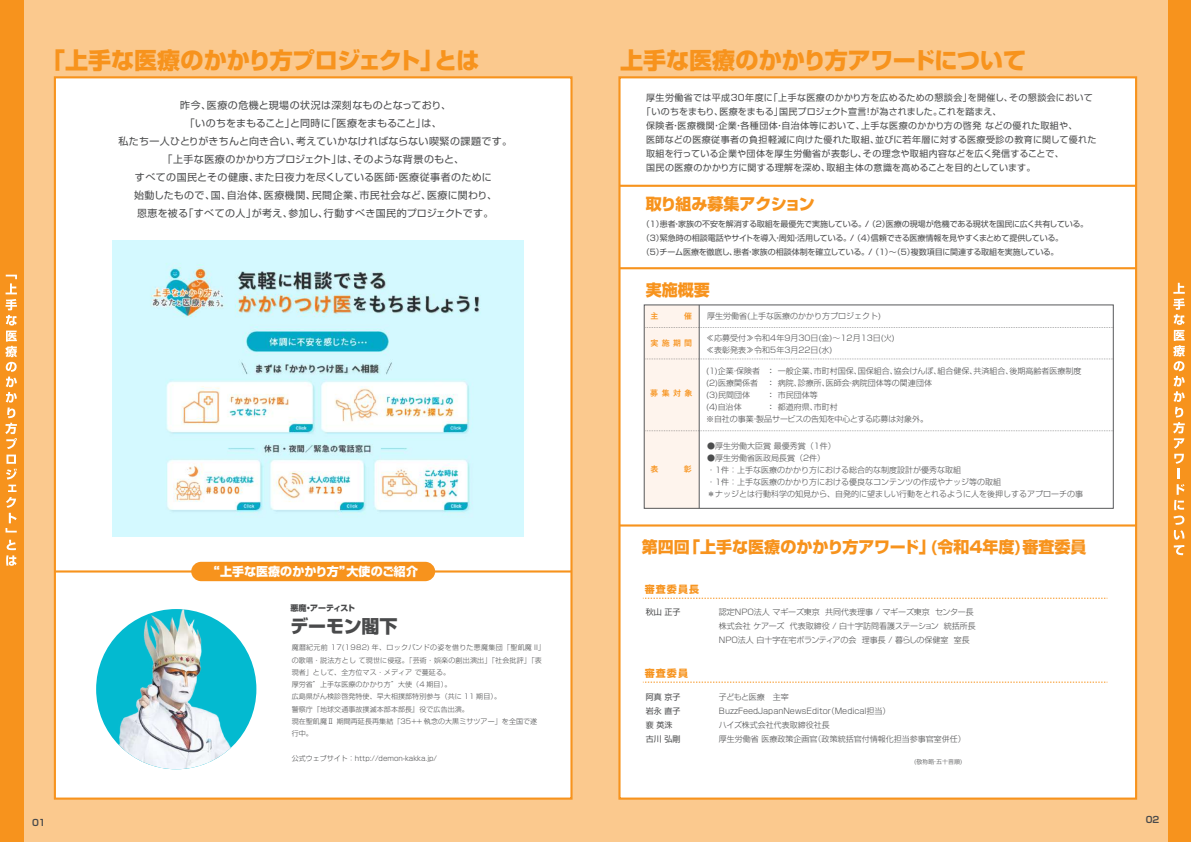
<style>
.page{position:relative;width:1191px;height:842px;background:#fff}
.page>*{position:absolute;margin:0;border:0;box-sizing:border-box;transform-origin:0 0}
.t1{font:800 23px "Shin Go Pro";color:#f7931d}
.t2{font:800 18px "Shin Go Pro";letter-spacing:-.01em;color:#494a4b}
.t3{font:800 16px "Shin Go Pro";color:#f7931d}
.t4{font:800 16px "Shin Go Pro";letter-spacing:-.02em;color:#f7931d}
.t5{font:800 12px "Shin Go Pro";color:#fff}
.t6{font:10px/18px "Shin Go Pro";letter-spacing:.03em;color:#4b4c4d;text-align:center}
.t7{font:700 10px "Shin Go Pro";letter-spacing:.11em;color:#f7931d}
.t8{font:9px "Shin Go Pro";letter-spacing:.04em;color:#4b4c4d}
.t9{font:9px "Shin Go Pro";letter-spacing:.02em;color:#4b4c4d}
.t10{font:9px "Shin Go Pro";letter-spacing:.005em;color:#4b4c4d}
.t11{font:700 9px "Shin Go Pro De";color:#494a4b}
.t12{font:300 8px/12px "Shin Go Pro";color:#4b4c4d}
.t13{font:8px/14px "Shin Go Pro";letter-spacing:-.01em;color:#4b4c4d}
.t14{font:700 8px "Yu Gothic";letter-spacing:.415em;color:#f7931d}
.t15{font:800 8px "Shin Go Pro";letter-spacing:-.055em;color:#494a4b}
.t16{font:300 7px/12.2px "Shin Go Pro";letter-spacing:.015em;color:#4b4c4d}
.t17{font:300 6px "Shin Go Pro";color:#4b4c4d}
.s1{color:#231f20}
.s2{font-family:"Yu Gothic";font-weight:500}
</style>
<div class="page">
<div style="left:0;top:0;width:1190px;height:842px;background:#fbc98e"></div>
<div style="left:0;top:0;width:23px;height:842px;background:#f7931d"></div>
<div style="left:1168px;top:0;width:23px;height:842px;background:#f7931d"></div>
<svg style="left:5px;top:275px;width:12px;height:174px"></svg>
<svg style="left:6px;top:455px;width:11px;height:24px"></svg>
<svg style="left:6px;top:485px;width:11px;height:47px"></svg>
<svg style="left:6px;top:540px;width:11px;height:26px"></svg>
<svg style="left:1173px;top:283px;width:11px;height:227px"></svg>
<svg style="left:1173px;top:516px;width:11px;height:39px"></svg>
<div style="left:54px;top:76px;width:518px;height:724px;background:#fff;border:2px solid #f7931d"></div>
<div style="left:618px;top:76px;width:519px;height:724px;background:#fff;border:2px solid #f7931d"></div>
<hr style="left:55px;top:570px;width:516px;height:2px;background:#f7931d">
<hr style="left:619px;top:185px;width:517px;height:2px;background:#f7931d">
<hr style="left:619px;top:267px;width:517px;height:2px;background:#f7931d">
<hr style="left:619px;top:524px;width:517px;height:3px;background:#f7931d">
<div style="left:191px;top:562px;width:244px;height:19px;background:#f7931d"></div>
<svg style="left:643px;top:598px;width:464px;height:1px"></svg>
<svg style="left:643px;top:682px;width:464px;height:1px"></svg>
<div style="left:96px;top:609px;width:160px;height:160px;background:#03bad0;border-radius:50%"></div>
<img style="left:110px;top:609px;width:129px;height:160px">
<img style="left:112px;top:241px;width:411px;height:296px">
<div style="left:644px;top:305px;width:55px;height:203px;background:#fef4ed"></div>
<svg style="left:646px;top:327px;width:465px;height:1px"></svg>
<svg style="left:646px;top:359px;width:464px;height:1px"></svg>
<svg style="left:647px;top:431px;width:463px;height:1px"></svg>
<div style="left:644px;top:304px;width:469px;height:205px;border:1px solid #57585a"></div>
<hr style="left:699px;top:305px;width:1px;height:203px;background:#57585a">
<h1 class="t1" style="left:42px;top:42px;width:438px">「上手な医療のかかり方プロジェクト」とは</h1>
<h1 class="t1" style="left:620px;top:42px;width:407px">上手な医療のかかり方アワードについて</h1>
<p class="t6" style="left:118px;top:95px;width:395px">昨今、医療の危機と現場の状況は深刻なものとなっており、<br>「いのちをまもること」と同時に「医療をまもること」は、<br>私たち一人ひとりがきちんと向き合い、考えていかなければならない喫緊の課題です。「上手な医療のかかり方プロジェクト」は、そのような背景のもと、<br>すべての国民とその健康、また日夜力を尽くしている医師・医療従事者のために<br>始動したもので、国、自治体、医療機関、民間企業、市民社会など、医療に関わり、<br>恩恵を被る「すべての人」が考え、参加し、行動すべき国民的プロジェクトです。</p>
<h3 class="t5" style="left:208px;top:562px;width:212px">“上手な医療のかかり方”大使のご紹介</h3>
<p class="t15" style="left:290px;top:602px;width:66px">悪魔・アーティスト</p>
<h2 class="t2" style="left:290px;top:612px;width:109px">デーモン閣下</h2>
<p class="t16" style="left:292px;top:641px;width:255px">魔暦紀元前 17(1982) 年、ロックバンドの姿を借りた悪魔集団「聖飢魔 II」の歌唱・説法方とし て現世に侵寇。「芸術・娯楽の創出演出」「社会批評」「表現者」として、全方位マス・メディア で蔓延る。<br>厚労省”上手な医療のかかり方”大使（4 期目）。<br>広島県がん検診啓発特使、早大相撲部特別参与（共に 11 期目）。<br>警察庁『地球交通事故撲滅本部本部長』役で広告出演。<br>現在聖飢魔Ⅱ 期間再延長再集結「35++ 執念の大黒ミサツアー」を全国で遂行中。</p>
<p class="t16" style="left:292px;top:751px;width:147px">公式ウェブサイト：http://demon-kakka.jp/</p>
<p class="t8" style="left:646px;top:90px;width:448px">厚生労働省では平成30年度に「上手な医療のかかり方を広めるための懇談会」を開催し、その懇談会において</p>
<p class="t10" style="left:642px;top:104px;width:361px">「いのちをまもり、医療をまもる」国民プロジェクト宣言！が為されました。これを踏まえ、</p>
<p class="t8" style="left:646px;top:118px;width:433px">保険者・医療機関・企業・各種団体・自治体等において、上手な医療のかかり方の啓発 などの優れた取組や、</p>
<p class="t8" style="left:646px;top:132px;width:452px">医師などの医療従事者の負担軽減に向けた優れた取組、並びに若年層に対する医療受診の教育に関して優れた</p>
<p class="t8" style="left:646px;top:146px;width:419px">取組を行っている企業や団体を厚生労働省が表彰し、その理念や取組内容などを広く発信することで、</p>
<p class="t9" style="left:646px;top:160px;width:391px">国民の医療のかかり方に関する理解を深め、取組主体の意識を高めることを目的としています。</p>
<h3 class="t4" style="left:645px;top:191px;width:171px">取り組み募集アクション</h3>
<p class="t13" style="left:642px;top:216px;width:448px">（１）患者・家族の不安を解消する取組を最優先で実施している。<span class="s1">/</span> （２）医療の現場が危機である現状を国民に広く共有している。（３）緊急時の相談電話やサイトを導入・周知・活用している。<span class="s1">/</span> （４）信頼できる医療情報を見やすくまとめて提供している。<br>（５）チーム医療を徹底し、患者・家族の相談体制を確立している。<span class="s1">/</span> （１）～（５）複数項目に関連する取組を実施している。</p>
<h3 class="t3" style="left:645px;top:277px;width:65px">実施概要</h3>
<p class="t14" style="left:650px;top:312px;width:9px">主</p>
<p class="t14" style="left:684px;top:312px;width:9px">催</p>
<p class="t14" style="left:650px;top:339px;width:43px">実施期間</p>
<p class="t14" style="left:650px;top:389px;width:44px">募集対象</p>
<p class="t12" style="left:707px;top:309px;width:175px">厚生労働省(上手な医療のかかり方プロジェクト)</p>
<p class="t12" style="left:706px;top:331px;width:190px;line-height:12.4px">≪応募受付≫令和4年9月30日(金)～12月13日(火) ≪表彰発表≫令和5年3月22日(水)</p>
<p class="t12" style="left:706px;top:364px;width:223px">(１)企業・保険者<br>(2)医療関係者<br>(3)民間団体<br>(４)自治体<br>※自社の事業・製品サービスの告知を中心とする応募は対象外。</p>
<p class="t12" style="left:767px;top:364px;width:316px"><span class="s2">：</span>一般企業、市町村国保、国保組合、協会けんぽ、組合健保、共済組合、後期高齢者医療制度<span class="s2">：</span>病院、診療所、医師会・病院団体等の関連団体<br><span class="s2">：</span>市民団体等<br><span class="s2">：</span>都道府県、市町村</p>
<p class="t12" style="left:707px;top:439px;width:130px">●厚生労働大臣賞 最優秀賞（1件）</p>
<p class="t12" style="left:707px;top:451px;width:377px">●厚生労働省医政局長賞（2件）<br>・1件：上手な医療のかかり方における総合的な制度設計が優秀な取組<br>・1件：上手な医療のかかり方における優良なコンテンツの作成やナッジ等の取組<br>＊ナッジとは行動科学の知見から、自発的に望ましい行動をとれるように人を後押しするアプローチの事</p>
<h3 class="t3" style="left:641px;top:534px;width:446px">第四回「上手な医療のかかり方アワード」(令和4年度)審査委員</h3>
<p class="t7" style="left:644px;top:581px;width:56px">審査委員長</p>
<p class="t13" style="left:645px;top:604px;width:36px">秋山 正子</p>
<p class="t12" style="left:719px;top:604px;width:259px;line-height:14px">認定NPO法人 マギーズ東京 共同代表理事 / マギーズ東京 センター長株式会社 ケアーズ 代表取締役 / 白十字訪問看護ステーション 統括所長<br>NPO法人 白十字在宅ボランティアの会 理事長 / 暮らしの保健室 室長</p>
<p class="t7" style="left:644px;top:665px;width:45px">審査委員</p>
<p class="t13" style="left:646px;top:689px;width:36px">阿真 京子岩永 直子裵 英洙古川 弘剛</p>
<p class="t12" style="left:719px;top:689px;width:248px;line-height:14px">子どもと医療　主宰<br>BuzzFeedJapanNewsEditor（Medical担当）<br>ハイズ株式会社代表取締役社長<br>厚生労働省 医療政策企画官（政策統括官付情報化担当参事官室併任）</p>
<p class="t17" style="left:914px;top:756px;width:50px">(敬称略・五十音順)</p>
<p class="t11" style="left:32px;top:815px;width:15px">01</p>
<p class="t11" style="left:1145px;top:812px;width:15px">02</p>
</div>
